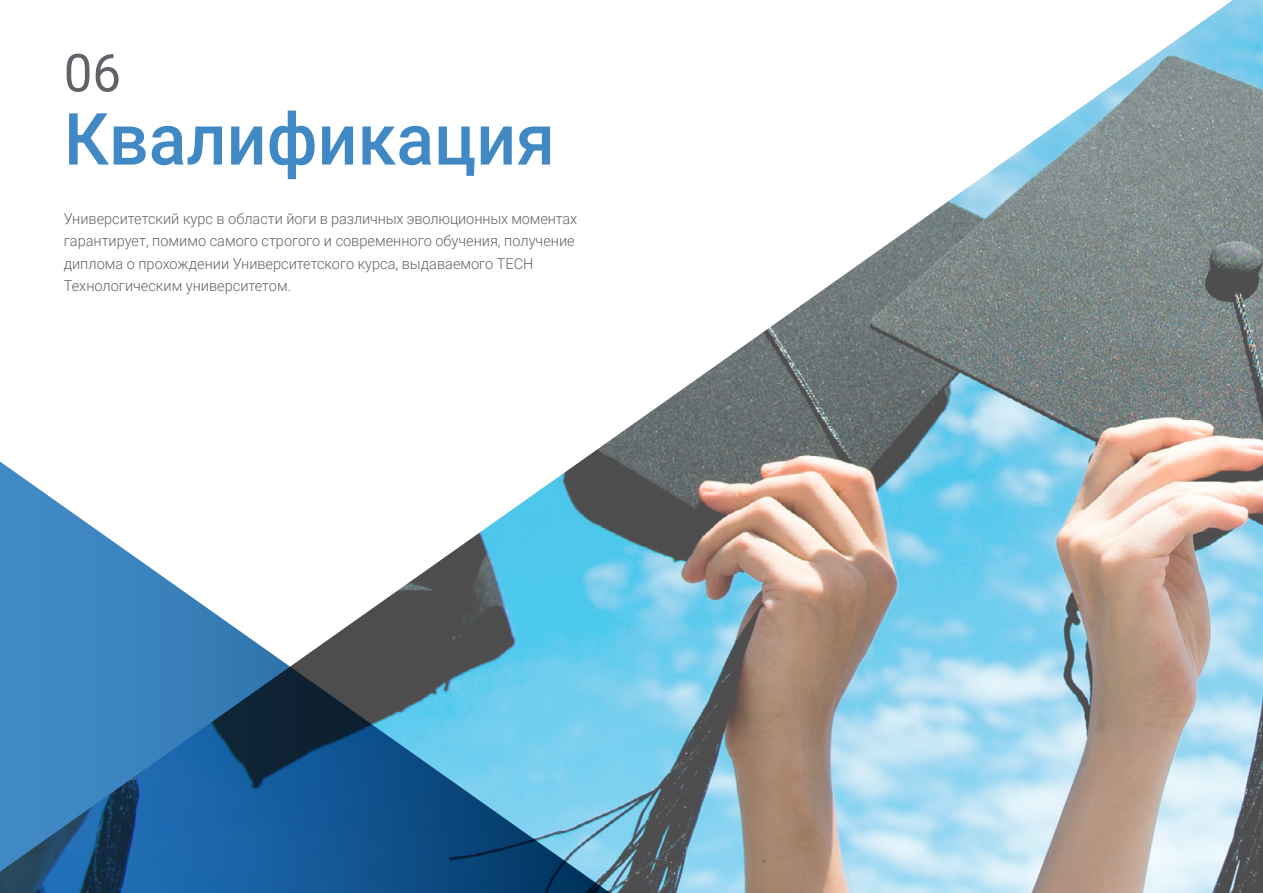
<style>
.page{position:relative;width:1263px;height:893px;background:#fff}
.page>*{position:absolute;margin:0;border:0;box-sizing:border-box;transform-origin:0 0}
.t1{font:500 72px "Roboto";color:#4089c5}
.t2{font:52.5px "Roboto";color:#61646a}
.t3{font:300 15px/22.5px "Roboto";color:#61646a}
</style>
<div class="page">
<img style="left:602px;top:0;width:661px;height:893px">
<svg style="left:0;top:446px;width:640px;height:447px"></svg>
<h2 class="t2" style="left:64px;top:36px;width:59px">06</h2>
<h1 class="t1" style="left:64px;top:89px;width:493px">Квалификация</h1>
<p class="t3" style="left:64px;top:207px;width:515px">Университетский курс в области йоги в различных эволюционных моментах гарантирует, помимо самого строгого и современного обучения, получение диплома о прохождении Университетского курса, выдаваемого TECH Технологическим университетом.</p>
</div>
